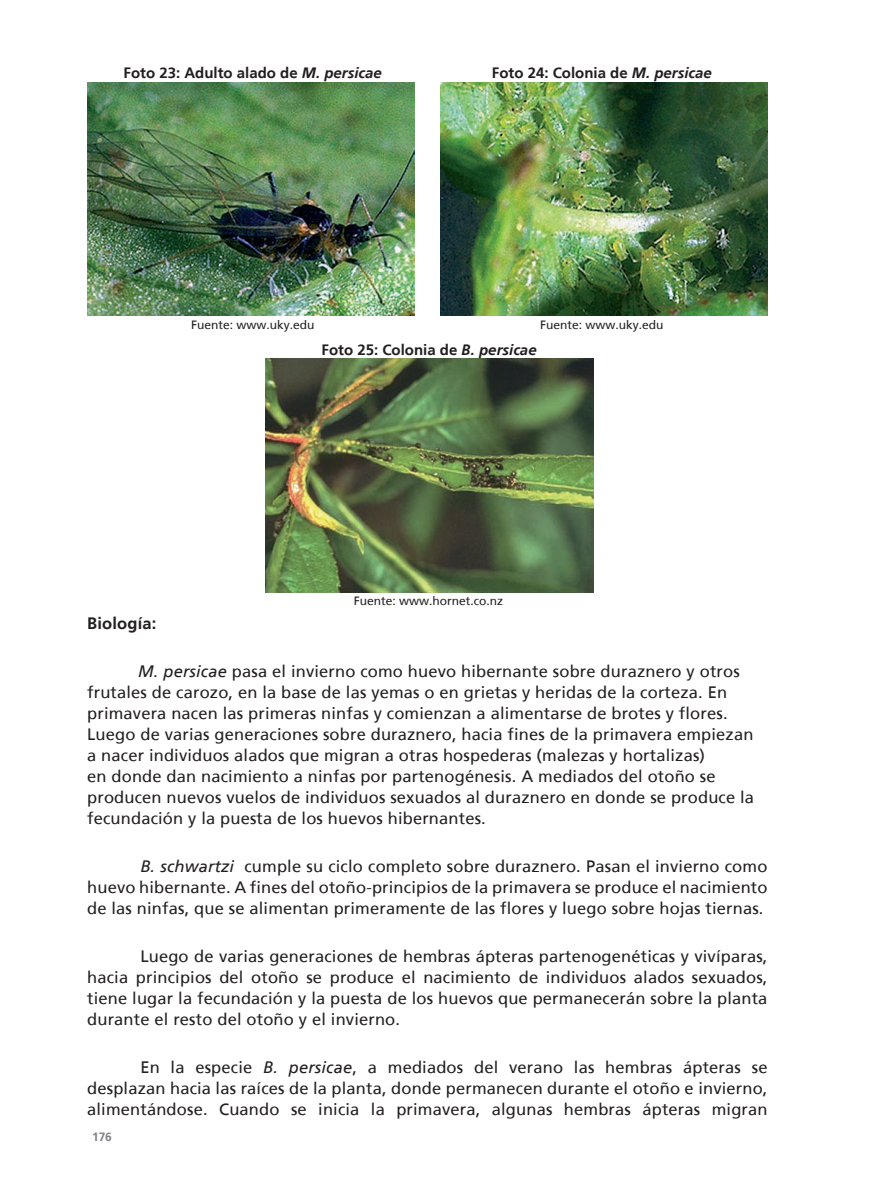
<style>
.page{position:relative;width:896px;height:1192px;background:#fff}
.page>*{position:absolute;margin:0;border:0;box-sizing:border-box;transform-origin:0 0}
.t1{font:16.5px/21px "Frutiger";letter-spacing:.01em;color:#231f20;text-align:justify}
.t2{font:700 16.5px "Frutiger";letter-spacing:.01em;color:#231f20}
.t3{font:700 15px "Frutiger";color:#231f20}
.t4{font:12px "Frutiger";color:#231f20}
.t5{font:12px "Frutiger Bold A";color:#808285}
.s1{font-style:italic}
</style>
<div class="page">
<img style="left:87px;top:82px;width:327px;height:234px">
<img style="left:440px;top:82px;width:328px;height:234px">
<img style="left:266px;top:358px;width:327px;height:234px">
<p class="t3" style="left:124px;top:64px;width:260px">Foto 23: Adulto alado de <span class="s1">M. persicae</span></p>
<p class="t3" style="left:492px;top:64px;width:222px">Foto 24: Colonia de <span class="s1">M. persicae</span></p>
<p class="t4" style="left:191px;top:317px;width:125px">Fuente: www.uky.edu</p>
<p class="t4" style="left:540px;top:317px;width:125px">Fuente: www.uky.edu</p>
<p class="t3" style="left:322px;top:341px;width:217px">Foto 25: Colonia de <span class="s1">B. persicae</span></p>
<p class="t4" style="left:354px;top:594px;width:151px">Fuente: www.hornet.co.nz</p>
<p class="t2" style="left:87px;top:613px;width:71px">Biología:</p>
<p class="t1" style="left:87px;top:660px;width:668px;text-align:left;text-indent:51px"><span class="s1">M. persicae</span> pasa el invierno como huevo hibernante sobre duraznero y otros frutales de carozo, en la base de las yemas o en grietas y heridas de la corteza. En primavera nacen las primeras ninfas y comienzan a alimentarse de brotes y flores.<br>Luego de varias generaciones sobre duraznero, hacia fines de la primavera empiezan a nacer individuos alados que migran a otras hospederas (malezas y hortalizas)<br>en donde dan nacimiento a ninfas por partenogénesis. A mediados del otoño se producen nuevos vuelos de individuos sexuados al duraznero en donde se produce la fecundación y la puesta de los huevos hibernantes.</p>
<p class="t1" style="left:87px;top:855px;width:682px;text-indent:53px"><span class="s1">B. schwartzi</span> cumple su ciclo completo sobre duraznero. Pasan el invierno como huevo hibernante. A fines del otoño-principios de la primavera se produce el nacimiento de las ninfas, que se alimentan primeramente de las flores y luego sobre hojas tiernas.</p>
<p class="t1" style="left:87px;top:945px;width:682px;text-indent:53px">Luego de varias generaciones de hembras ápteras partenogenéticas y vivíparas, hacia principios del otoño se produce el nacimiento de individuos alados sexuados, tiene lugar la fecundación y la puesta de los huevos que permanecerán sobre la planta durante el resto del otoño y el invierno.</p>
<p class="t1" style="left:87px;top:1056px;width:682px;text-indent:53px">En la especie <span class="s1">B. persicae</span>, a mediados del verano las hembras ápteras se desplazan hacia las raíces de la planta, donde permanecen durante el otoño e invierno, alimentándose. Cuando se inicia la primavera, algunas hembras ápteras migran</p>
<p class="t5" style="left:92px;top:1129px;width:21px">176</p>
</div>
